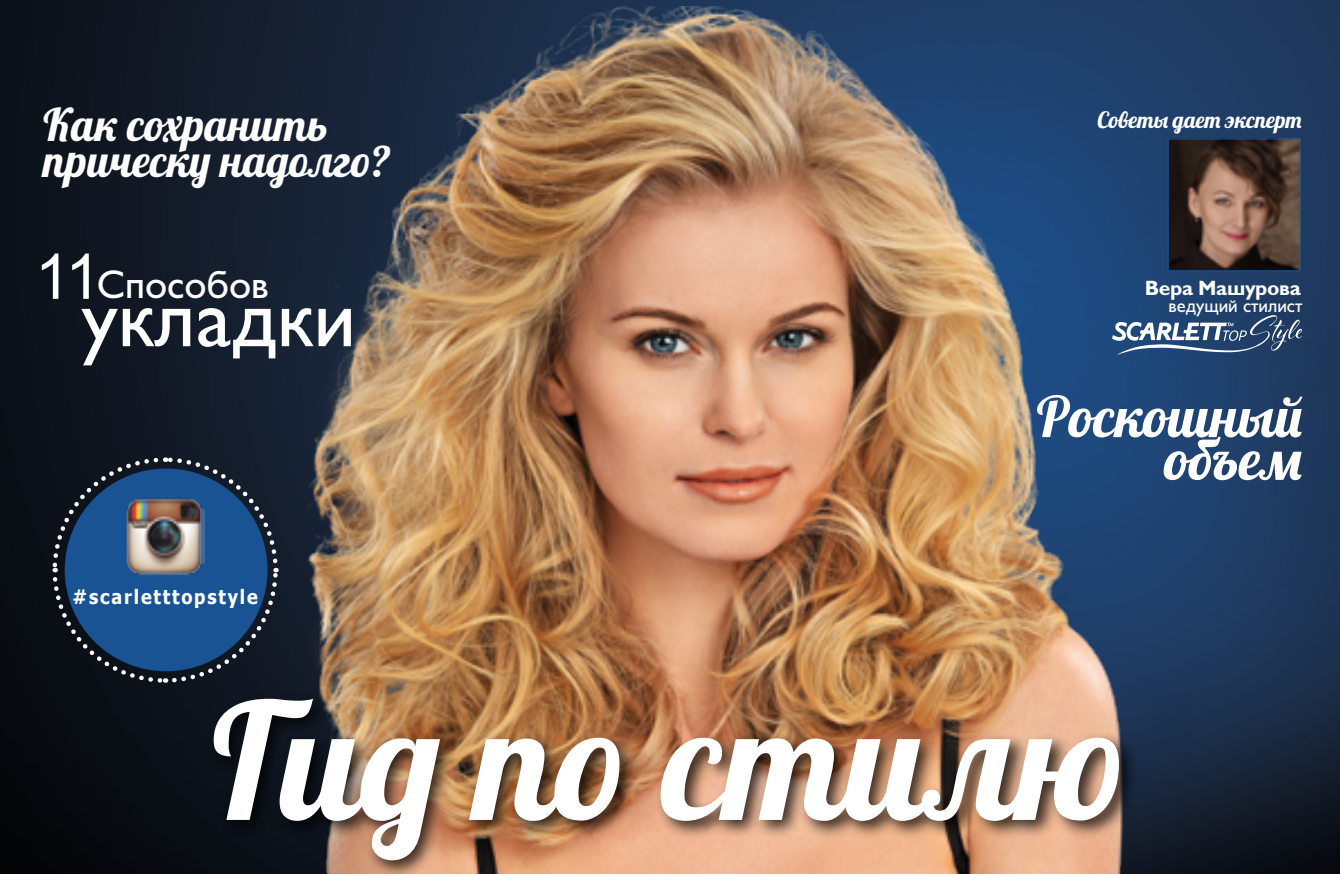
<style>
.page{position:relative;width:1340px;height:874px;background:#fff}
.page>*{position:absolute;margin:0;border:0;box-sizing:border-box;transform-origin:0 0}
.t1{font:161.55px "Lobster";color:#fff}
.t2{font:79.2px "Gals";color:#fff}
.t3{font:63px "Arial";color:#fff}
.t4{font:56.25px "Lobster";color:#fff}
.t5{font:45px/36px "Lobster";color:#fff}
.t6{font:38.25px "Gals";color:#fff}
.t7{font:22.5px "Lobster";color:#fff}
.t8{font:700 19.8px "Tahoma";letter-spacing:.1em;color:#fff;scale:.91 1}
.t9{font:700 19.8px "Gals";letter-spacing:-.02em;color:#fff}
.t10{font:18px "Gals";color:#fff}
</style>
<div class="page">
<img style="left:0;top:0;width:1339px;height:874px">
<img style="left:163px;top:6px;width:1028px;height:868px">
<svg style="left:1112px;top:315px;width:189px;height:40px"></svg>
<div style="left:206px;top:693px;width:931px;height:181px;background:#000;opacity:.75"></div>
<img style="left:1169px;top:140px;width:129px;height:129px">
<div style="left:1167px;top:138px;width:133px;height:133px;border:1px solid #195393"></div>
<svg style="left:50px;top:455px;width:230px;height:230px;background:#1d232e"></svg>
<div style="left:65px;top:468px;width:202px;height:203px;background:#195393;border-radius:50%"></div>
<img style="left:126px;top:498px;width:79px;height:77px">
<p class="t5" style="left:43px;top:106px;width:349px">Как сохранить прическу надолго?</p>
<h3 class="t3" style="left:35px;top:235px;width:67px">11</h3>
<p class="t6" style="left:97px;top:263px;width:174px">Способов</p>
<h2 class="t2" style="left:81px;top:274px;width:276px">укладки</h2>
<p class="t8" style="left:73px;top:583px;width:205px">#scarletttopstyle</p>
<p class="t7" style="left:1097px;top:105px;width:206px">Советы дает эксперт</p>
<p class="t9" style="left:1144px;top:276px;width:158px">Вера Машурова</p>
<p class="t10" style="left:1168px;top:296px;width:135px">ведущий cтилист</p>
<p class="t4" style="left:1036px;top:381px;width:267px">Роскошный</p>
<p class="t4" style="left:1164px;top:423px;width:141px">объем</p>
<h1 class="t1" style="left:212px;top:658px;width:917px">Гид по стилю</h1>
</div>
